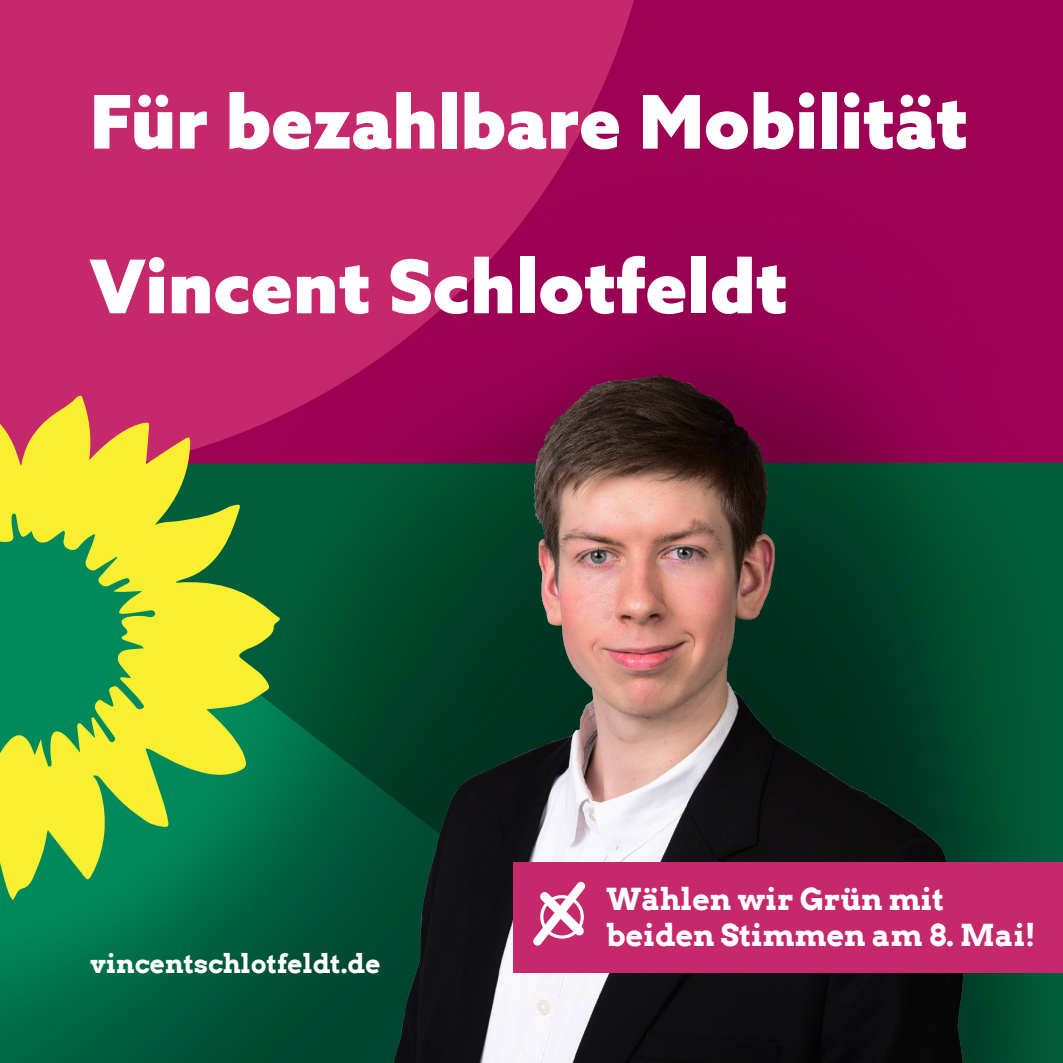
<style>
.page{position:relative;width:1063px;height:1063px;background:#fff}
.page>*{position:absolute;margin:0;border:0;box-sizing:border-box;transform-origin:0 0}
.t1{font:900 74px "Azo Sans";color:#fff}
.t2{font:700 30.25px "Arvo";color:#fff}
.t3{font:700 26.25px "Arvo";color:#fff}
</style>
<div class="page">
<div style="left:0;top:0;width:1063px;height:471px;background:#9d0255"></div>
<div style="left:0;top:0;width:634px;height:60px;background:#c5286b"></div>
<img style="left:0;top:60px;width:1063px;height:1003px">
<svg style="left:0;top:393px;width:280px;height:507px;background:#87ac45"></svg>
<img style="left:383px;top:375px;width:583px;height:688px">
<img style="left:522px;top:525px;width:57px;height:81px">
<img style="left:539px;top:538px;width:7px;height:28px">
<div style="left:514px;top:863px;width:549px;height:110px;background:#c5286b"></div>
<svg style="left:533px;top:881px;width:53px;height:65px"></svg>
<p class="t1" style="left:90px;top:73px;width:880px">Für bezahlbare Mobilität</p>
<p class="t1" style="left:90px;top:237px;width:699px">Vincent Schlotfeldt</p>
<p class="t3" style="left:90px;top:948px;width:292px">vincentschlotfeldt.de</p>
<p class="t2" style="left:606px;top:880px;width:339px">Wählen wir Grün mit</p>
<p class="t2" style="left:606px;top:916px;width:431px">beiden Stimmen am 8. Mai!</p>
</div>
